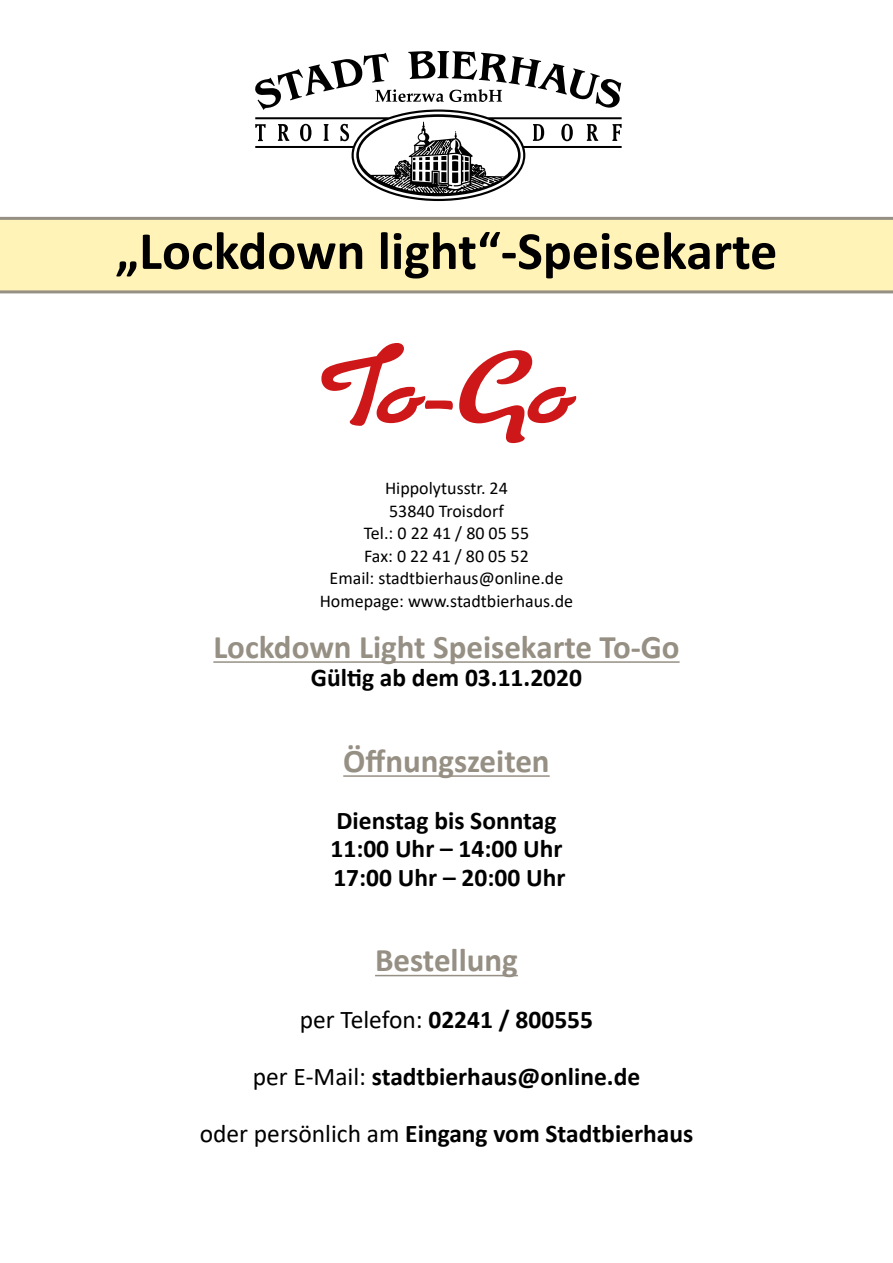
<style>
.page{position:relative;width:893px;height:1263px;background:#fff}
.page>*{position:absolute;margin:0;border:0;box-sizing:border-box;transform-origin:0 0}
.t1{font:90px "Cuisine OT Pro";color:#cd1719}
.t2{font:700 54px "Calibri";color:#000}
.t3{font:700 33px "Calibri";color:#968f84}
.t4{font:700 25.5px/28.5px "Calibri";color:#000}
.t5{font:18px/22.5px "Calibri";color:#000;text-align:center}
.s1{font-weight:400}
</style>
<div class="page">
<svg style="left:255px;top:51px;width:367px;height:58px"></svg>
<svg style="left:255px;top:109px;width:367px;height:92px"></svg>
<svg style="left:375px;top:89px;width:127px;height:13px"></svg>
<svg style="left:0;top:217px;width:893px;height:76px;background:#f7ebb3"></svg>
<hr style="left:213px;top:661px;width:467px;height:2px;background:#968f84">
<hr style="left:343px;top:775px;width:207px;height:2px;background:#968f84">
<hr style="left:375px;top:975px;width:143px;height:1px;background:#968f84">
<h2 class="t2" style="left:116px;top:213px;width:663px">„Lockdown light“-Speisekarte</h2>
<h1 class="t1" style="left:324px;top:337px;width:246px">To-Go</h1>
<p class="t5" style="left:320px;top:476px;width:255px">Hippolytusstr. 24<br>53840 Troisdorf<br>Tel.: 0 22 41 / 80 05 55<br>Fax: 0 22 41 / 80 05 52<br>Email: stadtbierhaus@online.de<br>Homepage: www.stadtbierhaus.de</p>
<p class="t3" style="left:213px;top:623px;width:468px">Lockdown Light Speisekarte To-Go</p>
<p class="t4" style="left:311px;top:663px;width:273px">Gültig ab dem 03.11.2020</p>
<p class="t3" style="left:343px;top:737px;width:208px">Öffnungszeiten</p>
<p class="t4" style="left:330px;top:805px;width:236px">Dienstag bis Sonntag<br>11:00 Uhr – 14:00 Uhr<br>17:00 Uhr – 20:00 Uhr</p>
<p class="t3" style="left:375px;top:937px;width:144px">Bestellung</p>
<p class="t4" style="left:300px;top:1005px;width:295px"><span class="s1">per Telefon:</span> 02241 / 800555</p>
<p class="t4" style="left:253px;top:1062px;width:389px"><span class="s1">per E-Mail:</span> stadtbierhaus@online.de</p>
<p class="t4" style="left:200px;top:1119px;width:495px"><span class="s1">oder persönlich am</span> Eingang vom Stadtbierhaus</p>
</div>
